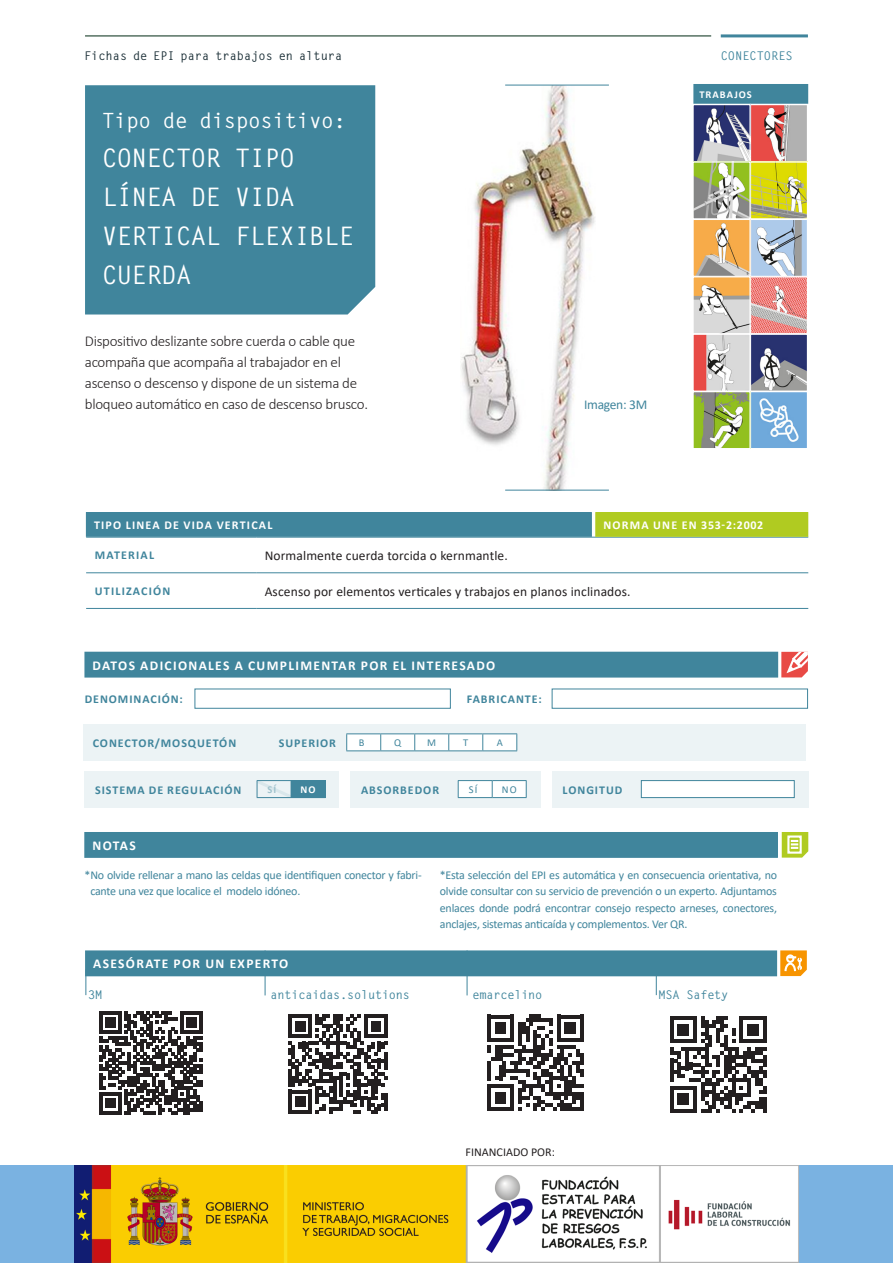
<style>
.page{position:relative;width:893px;height:1263px;background:#fff}
.page>*{position:absolute;margin:0;border:0;box-sizing:border-box;transform-origin:0 0}
.List_Paragraph{font:700 25.5px/39px "Letter Gothic Std";letter-spacing:-.02em;color:#fff}
.List_Paragraph-2{font:700 21px "Letter Gothic Std";letter-spacing:-.02em;color:#fff}
.t1{font:300 15px/21px "Calibri";letter-spacing:-.02em;color:#231f20}
.t2{font:13.5px "Calibri";letter-spacing:.01em;color:#231f20}
.t3{font:700 13.5px "Calibri";letter-spacing:.1em;color:#fff}
.t4{font:13.5px "Calibri";letter-spacing:-.02em;color:#40859c}
.t5{font:12px/16.5px "Calibri";letter-spacing:-.02em;color:#40859c}
.t6{font:700 12px "Calibri";letter-spacing:.08em;color:#40859c}
.t7{font:700 12px "Calibri";letter-spacing:.1em;color:#fff}
.t8{font:700 12px "Letter Gothic Std";letter-spacing:-.02em;color:#40859c}
.t9{font:700 12px "Letter Gothic Std";color:#1a2e36}
.t10{font:700 12px "Calibri";letter-spacing:.1em;color:#40859c}
.t11{font:12px "Calibri";color:#231f20}
.t12{font:700 12px "Letter Gothic Std";color:#40859c}
.t13{font:700 10.5px "Calibri";letter-spacing:.1em;color:#fff}
.t14{font:10.5px "Calibri";color:#40859c}
.t15{font:700 10.5px "Calibri";color:#9fc2cd}
</style>
<div class="page">
<hr style="left:721px;top:34px;width:87px;height:3px;background:#40859c">
<hr style="left:85px;top:36px;width:626px;height:1px;background:#002b14">
<div style="left:83px;top:724px;width:723px;height:37px;background:#ecf3f5"></div>
<div style="left:350px;top:771px;width:191px;height:36px;background:#ecf3f5"></div>
<div style="left:84px;top:771px;width:255px;height:36px;background:#ecf3f5"></div>
<div style="left:552px;top:771px;width:256px;height:36px;background:#ecf3f5"></div>
<div style="left:0;top:1165px;width:893px;height:98px;background:#7ab2e1"></div>
<img style="left:74px;top:1165px;width:725px;height:98px">
<hr style="left:86px;top:572px;width:170px;height:1px;background:#40859c">
<hr style="left:256px;top:572px;width:552px;height:1px;background:#40859c">
<hr style="left:256px;top:608px;width:552px;height:1px;background:#40859c">
<hr style="left:86px;top:537px;width:170px;height:1px;background:#40859c">
<hr style="left:256px;top:537px;width:552px;height:1px;background:#40859c">
<hr style="left:86px;top:608px;width:170px;height:1px;background:#40859c">
<div style="left:87px;top:513px;width:504px;height:23px;background:#40859c"></div>
<div style="left:86px;top:512px;width:506px;height:25px;border:2px solid #40859c"></div>
<div style="left:596px;top:513px;width:211px;height:23px;background:#b0cb21"></div>
<div style="left:595px;top:512px;width:213px;height:25px;border:2px solid #b0cb21"></div>
<div style="left:85px;top:833px;width:692px;height:24px;background:#40859c"></div>
<div style="left:84px;top:832px;width:694px;height:26px;border:2px solid #40859c"></div>
<svg style="left:782px;top:832px;width:26px;height:26px"></svg>
<div style="left:195px;top:689px;width:256px;height:20px;background:#fff;border:1px solid #40859c"></div>
<div style="left:552px;top:689px;width:256px;height:20px;background:#fff;border:1px solid #40859c"></div>
<div style="left:85px;top:652px;width:692px;height:25px;background:#40859c"></div>
<svg style="left:781px;top:652px;width:27px;height:25px"></svg>
<div style="left:85px;top:85px;width:290px;height:229px;background:#40859c"></div>
<hr style="left:346px;top:733px;width:35px;height:1px;background:#40859c">
<hr style="left:381px;top:733px;width:34px;height:1px;background:#40859c">
<hr style="left:415px;top:733px;width:34px;height:1px;background:#40859c">
<hr style="left:449px;top:733px;width:34px;height:1px;background:#40859c">
<hr style="left:483px;top:733px;width:34px;height:1px;background:#40859c">
<svg style="left:346px;top:734px;width:171px;height:16px;background:#f4f8f9"></svg>
<hr style="left:346px;top:750px;width:35px;height:1px;background:#40859c">
<hr style="left:381px;top:750px;width:34px;height:1px;background:#40859c">
<hr style="left:415px;top:750px;width:34px;height:1px;background:#40859c">
<hr style="left:449px;top:750px;width:34px;height:1px;background:#40859c">
<hr style="left:483px;top:750px;width:34px;height:1px;background:#40859c">
<svg style="left:458px;top:780px;width:69px;height:17px"></svg>
<hr style="left:458px;top:797px;width:34px;height:1px;background:#40859c">
<hr style="left:492px;top:797px;width:35px;height:1px;background:#40859c">
<div style="left:694px;top:85px;width:113px;height:18px;background:#40859c"></div>
<div style="left:693px;top:84px;width:115px;height:20px;border:2px solid #40859c"></div>
<img style="left:752px;top:106px;width:54px;height:54px">
<div style="left:750px;top:104px;width:58px;height:58px;border:1px solid #fff"></div>
<svg style="left:752px;top:163px;width:54px;height:55px;background:#cbc937"></svg>
<div style="left:750px;top:161px;width:58px;height:59px;border:1px solid #fff"></div>
<svg style="left:752px;top:221px;width:54px;height:54px;fill:#adcaea"></svg>
<div style="left:750px;top:219px;width:58px;height:58px;border:1px solid #fff"></div>
<svg style="left:752px;top:278px;width:54px;height:55px;background:#e29391"></svg>
<div style="left:750px;top:276px;width:58px;height:59px;border:1px solid #fff"></div>
<svg style="left:752px;top:335px;width:54px;height:55px;background:#656b8a"></svg>
<div style="left:750px;top:333px;width:58px;height:59px;border:1px solid #fff"></div>
<svg style="left:752px;top:393px;width:54px;height:54px;background:#84b5df"></svg>
<div style="left:750px;top:391px;width:58px;height:58px;border:1px solid #fff"></div>
<svg style="left:694px;top:106px;width:55px;height:54px;background:#757a9c"></svg>
<div style="left:692px;top:104px;width:59px;height:58px;border:1px solid #fff"></div>
<svg style="left:694px;top:163px;width:55px;height:55px;background:#a8b487"></svg>
<div style="left:692px;top:161px;width:59px;height:59px;border:1px solid #fff"></div>
<svg style="left:694px;top:221px;width:55px;height:54px;background:#dfad6b"></svg>
<div style="left:692px;top:219px;width:59px;height:58px;border:1px solid #fff"></div>
<svg style="left:694px;top:278px;width:55px;height:55px;background:#d8c3a8"></svg>
<div style="left:692px;top:276px;width:59px;height:59px;border:1px solid #fff"></div>
<svg style="left:694px;top:335px;width:55px;height:55px;background:#d6b3b2"></svg>
<div style="left:692px;top:333px;width:59px;height:59px;border:1px solid #fff"></div>
<svg style="left:694px;top:393px;width:55px;height:54px;background:#96af58"></svg>
<div style="left:692px;top:391px;width:59px;height:58px;border:1px solid #fff"></div>
<div style="left:291px;top:780px;width:34px;height:17px;background:#40859c"></div>
<svg style="left:256px;top:780px;width:39px;height:19px"></svg>
<svg style="left:325px;top:781px;width:1px;height:16px"></svg>
<hr style="left:257px;top:797px;width:34px;height:1px;background:#40859c">
<hr style="left:291px;top:797px;width:34px;height:1px;background:#40859c">
<div style="left:641px;top:780px;width:154px;height:18px;background:#fff;border:1px solid #40859c"></div>
<img style="left:461px;top:86px;width:134px;height:404px">
<hr style="left:505px;top:85px;width:104px;height:1px;background:#40859c">
<hr style="left:505px;top:490px;width:104px;height:1px;background:#40859c">
<svg style="left:487px;top:1014px;width:97px;height:97px"></svg>
<hr style="left:467px;top:950px;width:1px;height:45px;background:#40859c">
<hr style="left:265px;top:950px;width:1px;height:45px;background:#40859c">
<svg style="left:656px;top:976px;width:1px;height:19px"></svg>
<svg style="left:780px;top:950px;width:27px;height:26px"></svg>
<svg style="left:288px;top:1014px;width:100px;height:100px"></svg>
<hr style="left:385px;top:1093px;width:3px;height:17px;background:#231f20">
<svg style="left:100px;top:1011px;width:102px;height:103px"></svg>
<svg style="left:85px;top:976px;width:1px;height:19px"></svg>
<svg style="left:670px;top:1016px;width:96px;height:97px"></svg>
<div style="left:86px;top:951px;width:690px;height:24px;background:#40859c"></div>
<div style="left:85px;top:950px;width:692px;height:26px;border:2px solid #40859c"></div>
<p class="t9" style="left:84px;top:49px;width:260px">Fichas de EPI para trabajos en altura</p>
<p class="t12" style="left:721px;top:48px;width:73px">CONECTORES</p>
<p class="List_Paragraph-2" style="left:102px;top:107px;width:246px">Tipo de dispositivo:</p>
<p class="List_Paragraph" style="left:102px;top:138px;width:253px">CONECTOR TIPO<br>LÍNEA DE VIDA<br>VERTICAL FLEXIBLE<br>CUERDA</p>
<p class="t1" style="left:85px;top:330px;width:285px">Dispositivo deslizante sobre cuerda o cable que acompaña que acompaña al trabajador en el ascenso o descenso y dispone de un sistema de bloqueo automático en caso de descenso brusco.</p>
<p class="t13" style="left:699px;top:87px;width:54px">TRABAJOS</p>
<p class="t4" style="left:584px;top:395px;width:65px">Imagen: 3M</p>
<p class="t7" style="left:94px;top:516px;width:180px">TIPO LINEA DE VIDA VERTICAL</p>
<p class="t7" style="left:603px;top:516px;width:161px">NORMA UNE EN 353-2:2002</p>
<p class="t10" style="left:95px;top:546px;width:61px">MATERIAL</p>
<p class="t2" style="left:265px;top:546px;width:245px">Normalmente cuerda torcida o kernmantle.</p>
<p class="t10" style="left:95px;top:582px;width:77px">UTILIZACIÓN</p>
<p class="t2" style="left:265px;top:582px;width:367px">Ascenso por elementos verticales y trabajos en planos inclinados.</p>
<p class="t3" style="left:93px;top:656px;width:404px">DATOS ADICIONALES A CUMPLIMENTAR POR EL INTERESADO</p>
<p class="t6" style="left:85px;top:691px;width:100px">DENOMINACIÓN:</p>
<p class="t6" style="left:467px;top:691px;width:76px">FABRICANTE:</p>
<p class="t6" style="left:93px;top:734px;width:145px">CONECTOR/MOSQUETÓN</p>
<p class="t6" style="left:279px;top:735px;width:59px">SUPERIOR</p>
<p class="t14" style="left:359px;top:735px;width:7px">B</p>
<p class="t14" style="left:394px;top:735px;width:9px">Q</p>
<p class="t14" style="left:427px;top:735px;width:10px">M</p>
<p class="t14" style="left:463px;top:735px;width:7px">T</p>
<p class="t14" style="left:497px;top:735px;width:8px">A</p>
<p class="t6" style="left:95px;top:781px;width:148px">SISTEMA DE REGULACIÓN</p>
<p class="t6" style="left:361px;top:781px;width:80px">ABSORBEDOR</p>
<p class="t14" style="left:469px;top:782px;width:10px">SÍ</p>
<p class="t14" style="left:502px;top:782px;width:16px">NO</p>
<p class="t6" style="left:563px;top:781px;width:61px">LONGITUD</p>
<p class="t15" style="left:267px;top:782px;width:11px">SÍ</p>
<p class="t13" style="left:300px;top:782px;width:17px">NO</p>
<p class="t3" style="left:92px;top:836px;width:45px">NOTAS</p>
<p class="t5" style="left:90px;top:866px;width:333px;text-indent:-6px">*No olvide rellenar a mano las celdas que identifiquen conector y fabri&shy;cante una vez que localice el modelo idóneo.</p>
<p class="t5" style="left:440px;top:866px;width:339px;text-align:justify">*Esta selección del EPI es automática y en consecuencia orientativa, no olvide consultar con su servicio de prevención o un experto. Adjuntamos enlaces donde podrá encontrar consejo respecto arneses, conectores, anclajes, sistemas anticaída y complementos. Ver QR.</p>
<p class="t3" style="left:93px;top:954px;width:197px">ASESÓRATE POR UN EXPERTO</p>
<p class="t8" style="left:88px;top:987px;width:16px">3M</p>
<p class="t8" style="left:271px;top:987px;width:141px">anticaidas.solutions</p>
<p class="t8" style="left:473px;top:987px;width:71px">emarcelino</p>
<p class="t8" style="left:659px;top:987px;width:71px">MSA Safety</p>
<p class="t11" style="left:466px;top:1144px;width:91px">FINANCIADO POR:</p>
</div>
